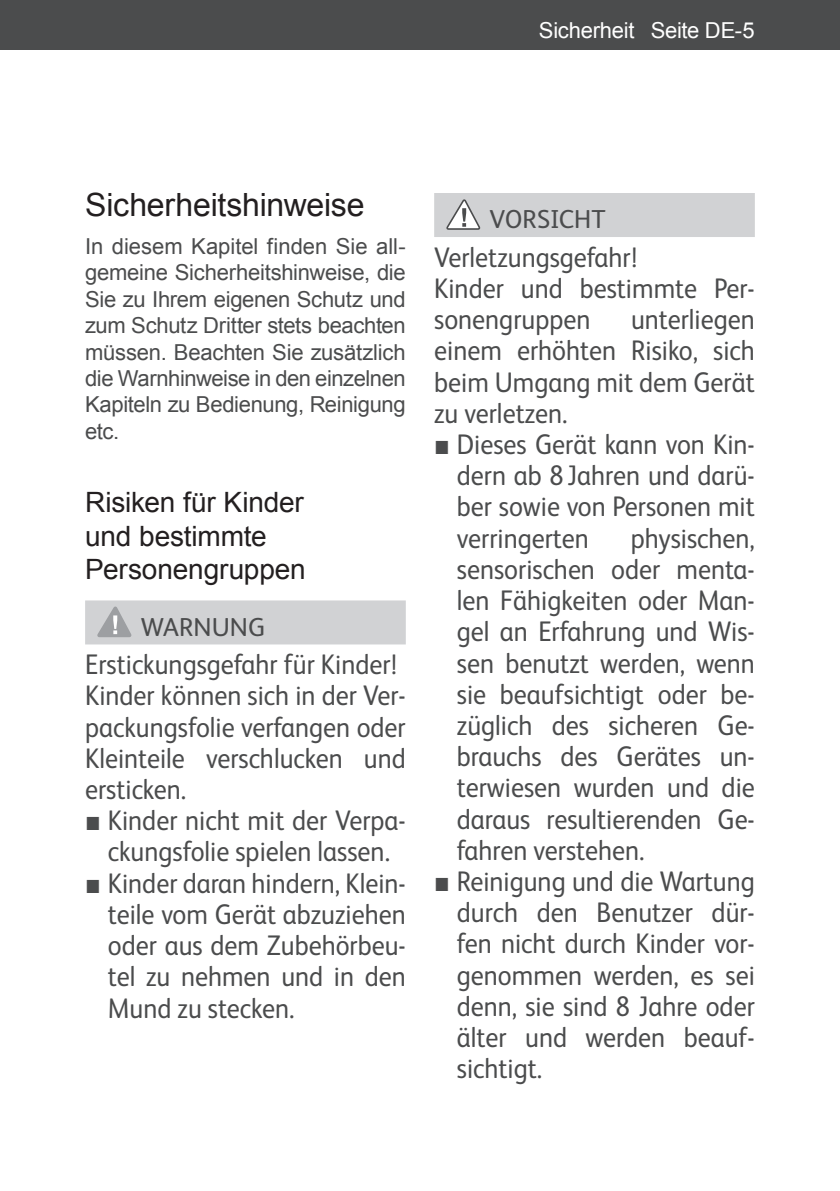
<style>
.page{position:relative;width:840px;height:1191px;background:#fff}
.page>*{position:absolute;margin:0;border:0;box-sizing:border-box;transform-origin:0 0}
.t1{font:32px "Arial";letter-spacing:-.005em;color:#231f20}
.t2{font:28.4px/31.2px "FS Albert";color:#4b4c4d;text-align:justify;scale:.92 1}
.t3{font:28px/33.6px "Arial";letter-spacing:-.005em;color:#231f20}
.t4{font:26px "FS Albert";letter-spacing:.005em;color:#4b4c4d}
.t5{font:22px/26.4px "Arial";letter-spacing:-.02em;color:#4b4c4d;text-align:justify}
.t6{font:22px "Arial";letter-spacing:-.015em;color:#fff}
.s1{font-family:"Arial"}
</style>
<div class="page">
<div style="left:0;top:0;width:839px;height:50px;background:#4b4c4d"></div>
<div style="left:85px;top:600px;width:320px;height:44px;background:#d1d2d4"></div>
<svg style="left:98px;top:606px;width:34px;height:32px"></svg>
<div style="left:434px;top:193px;width:320px;height:44px;background:#d1d2d4"></div>
<svg style="left:446px;top:199px;width:35px;height:31px"></svg>
<p class="t6" style="left:538px;top:16px;width:217px">Sicherheit Seite DE-5</p>
<p class="t1" style="left:85px;top:184px;width:281px">Sicherheitshinweise</p>
<p class="t5" style="left:85px;top:233px;width:322px">In diesem Kapitel finden Sie all&shy;gemeine Sicherheitshinweise, die Sie zu Ihrem eigenen Schutz und zum Schutz Dritter stets beachten müssen. Beachten Sie zusätzlich die Warnhinweise in den einzelnen Kapiteln zu Bedienung, Reinigung etc.</p>
<p class="t3" style="left:85px;top:486px;width:222px">Risiken für Kinder und bestimmte<br>Personengruppen</p>
<p class="t4" style="left:141px;top:609px;width:126px">WARNUNG</p>
<p class="t2" style="left:85px;top:647px;width:350px;text-align:left">Erstickungsgefahr für Kinder!<br>Kinder können sich in der Ver&shy;packungsfolie verfangen oder<br>Kleinteile verschlucken und ersticken.</p>
<p class="t2" style="left:85px;top:803px;width:350px;text-align:center"><span class="s1">■</span> Kinder nicht mit der Verpa&shy;ckungsfolie spielen lassen.</p>
<p class="t2" style="left:108px;top:866px;width:325px;text-indent:-23px"><span class="s1">■</span> Kinder daran hindern, Klein&shy;teile vom Gerät abzuziehen oder aus dem Zubehörbeu&shy;tel zu nehmen und in den Mund zu stecken.</p>
<p class="t4" style="left:489px;top:202px;width:118px">VORSICHT</p>
<p class="t2" style="left:434px;top:240px;width:350px;text-align:left">Verletzungsgefahr!<br>Kinder und bestimmte Per&shy;sonengruppen</p>
<p class="t2" style="left:434px;top:302px;width:350px;text-indent:197px">unterliegen einem erhöhten Risiko, sich beim Umgang mit dem Gerät zu verletzen.</p>
<p class="t2" style="left:456px;top:427px;width:325px;text-indent:-23px"><span class="s1">■</span> Dieses Gerät kann von Kin&shy;dern ab 8Jahren und darü&shy;ber sowie von Personen mit verringerten</p>
<p class="t2" style="left:456px;top:521px;width:325px;text-indent:174px">physischen, sensorischen oder menta&shy;len Fähigkeiten oder Man&shy;gel an Erfahrung und Wis&shy;sen benutzt werden, wenn sie beaufsichtigt oder be&shy;züglich des sicheren Ge&shy;brauchs des Gerätes un&shy;terwiesen wurden und die daraus resultierenden Ge&shy;fahren verstehen.</p>
<p class="t2" style="left:456px;top:864px;width:325px;text-indent:-23px"><span class="s1">■</span> Reinigung und die Wartung durch den Benutzer dür&shy;fen nicht durch Kinder vor&shy;genommen werden, es sei denn, sie sind 8 Jahre oder älter und werden beauf&shy;sichtigt.</p>
</div>
